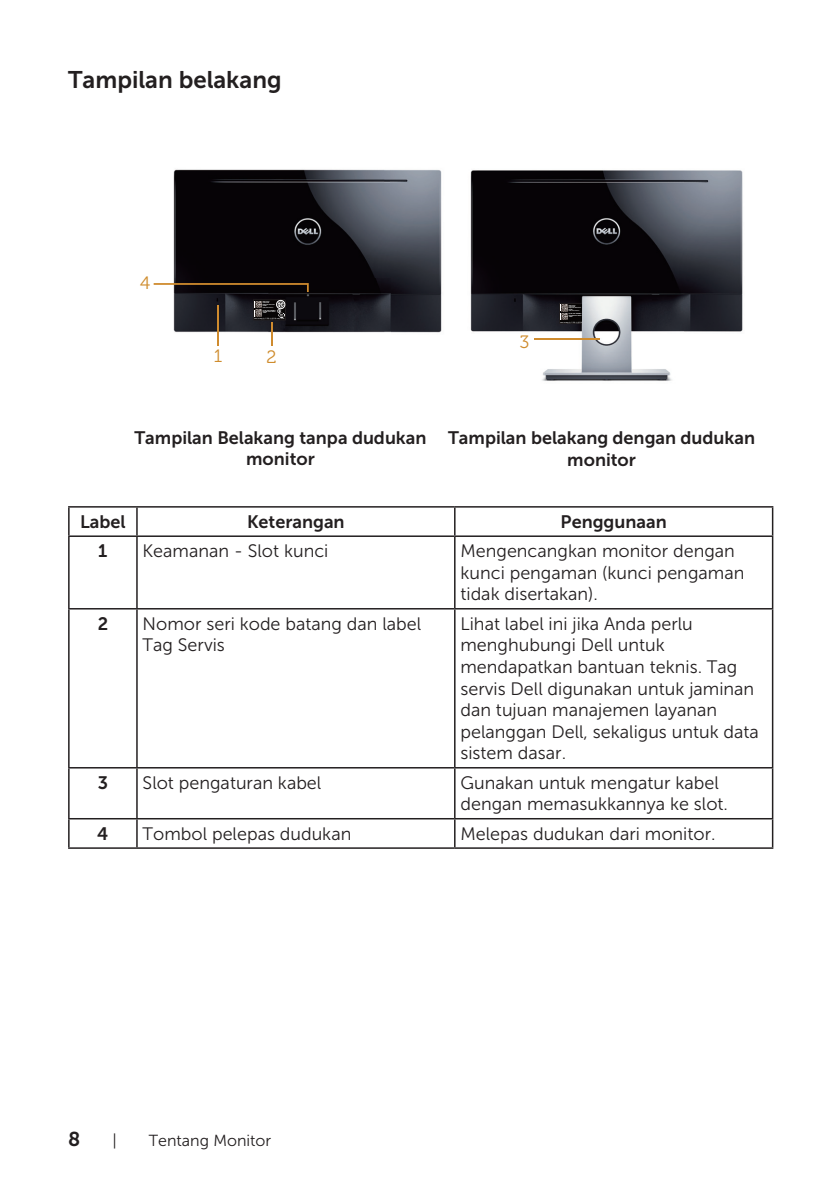
<style>
.page{position:relative;width:840px;height:1191px;background:#fff}
.page>*{position:absolute;margin:0;border:0;box-sizing:border-box;transform-origin:0 0}
.Head_3{font:24px "Museo Sans For Dell 700";color:#231f20}
.t1{font:20px "Museo Sans For Dell 700";color:#231f20}
.text{font:18px/21.6px "Museo Sans For Dell 300";color:#231f20}
.text-2{font:18px/21.6px "Museo Sans For Dell 700";color:#231f20;text-align:center}
.t2{font:17.8px "Museo For Dell 300";color:#cf8c2d}
.t3{font:16px "Museo Sans For Dell 300";color:#231f20}
</style>
<div class="page">
<img style="left:173px;top:169px;width:269px;height:166px">
<hr style="left:217px;top:305px;width:1px;height:40px;background:#cf8b2e">
<svg style="left:253px;top:299px;width:33px;height:47px"></svg>
<img style="left:470px;top:170px;width:273px;height:211px">
<hr style="left:534px;top:338px;width:65px;height:2px;background:#cf8b2e">
<svg style="left:559px;top:303px;width:21px;height:21px"></svg>
<svg style="left:153px;top:283px;width:155px;height:9px"></svg>
<hr style="left:68px;top:506px;width:69px;height:1px;background:#231f20">
<hr style="left:68px;top:507px;width:2px;height:28px;background:#231f20">
<hr style="left:137px;top:506px;width:317px;height:1px;background:#231f20">
<hr style="left:136px;top:507px;width:2px;height:28px;background:#231f20">
<hr style="left:454px;top:506px;width:319px;height:1px;background:#231f20">
<svg style="left:454px;top:507px;width:1px;height:28px"></svg>
<hr style="left:771px;top:507px;width:2px;height:28px;background:#231f20">
<hr style="left:68px;top:535px;width:69px;height:2px;background:#231f20">
<hr style="left:68px;top:537px;width:2px;height:71px;background:#231f20">
<hr style="left:137px;top:535px;width:317px;height:2px;background:#231f20">
<hr style="left:136px;top:537px;width:2px;height:71px;background:#231f20">
<hr style="left:454px;top:535px;width:319px;height:2px;background:#231f20">
<hr style="left:454px;top:537px;width:1px;height:71px;background:#231f20">
<hr style="left:771px;top:537px;width:2px;height:71px;background:#231f20">
<hr style="left:68px;top:608px;width:69px;height:1px;background:#231f20">
<hr style="left:68px;top:609px;width:2px;height:158px;background:#231f20">
<hr style="left:137px;top:608px;width:317px;height:1px;background:#231f20">
<hr style="left:136px;top:609px;width:2px;height:158px;background:#231f20">
<hr style="left:454px;top:608px;width:319px;height:1px;background:#231f20">
<hr style="left:454px;top:609px;width:1px;height:158px;background:#231f20">
<hr style="left:771px;top:609px;width:2px;height:158px;background:#231f20">
<hr style="left:68px;top:767px;width:69px;height:1px;background:#231f20">
<hr style="left:68px;top:768px;width:2px;height:50px;background:#231f20">
<hr style="left:137px;top:767px;width:317px;height:1px;background:#231f20">
<hr style="left:136px;top:768px;width:2px;height:50px;background:#231f20">
<hr style="left:454px;top:767px;width:319px;height:1px;background:#231f20">
<hr style="left:454px;top:768px;width:1px;height:50px;background:#231f20">
<hr style="left:771px;top:768px;width:2px;height:50px;background:#231f20">
<hr style="left:68px;top:819px;width:2px;height:28px;background:#231f20">
<hr style="left:136px;top:819px;width:2px;height:28px;background:#231f20">
<svg style="left:454px;top:819px;width:1px;height:28px"></svg>
<hr style="left:771px;top:819px;width:2px;height:28px;background:#231f20">
<hr style="left:68px;top:818px;width:69px;height:1px;background:#231f20">
<hr style="left:68px;top:847px;width:69px;height:2px;background:#231f20">
<hr style="left:137px;top:818px;width:317px;height:1px;background:#231f20">
<hr style="left:137px;top:847px;width:317px;height:2px;background:#231f20">
<hr style="left:454px;top:818px;width:319px;height:1px;background:#231f20">
<hr style="left:454px;top:847px;width:319px;height:2px;background:#231f20">
<p class="Head_3" style="left:68px;top:67px;width:215px">Tampilan belakang</p>
<p class="t2" style="left:140px;top:273px;width:12px">4</p>
<p class="t2" style="left:214px;top:346px;width:10px">1</p>
<p class="t2" style="left:266px;top:347px;width:12px">2</p>
<p class="t2" style="left:519px;top:332px;width:11px">3</p>
<p class="text-2" style="left:134px;top:427px;width:293px">Tampilan Belakang tanpa dudukan monitor</p>
<p class="text-2" style="left:448px;top:427px;width:308px">Tampilan belakang dengan dudukan monitor</p>
<p class="text-2" style="left:80px;top:511px;width:47px">Label</p>
<p class="text-2" style="left:247px;top:511px;width:99px">Keterangan</p>
<p class="text-2" style="left:560px;top:511px;width:108px">Penggunaan</p>
<p class="text-2" style="left:98px;top:540px;width:11px">1</p>
<p class="text" style="left:142px;top:540px;width:187px">Keamanan - Slot kunci</p>
<p class="text" style="left:460px;top:540px;width:285px">Mengencangkan monitor dengan kunci pengaman (kunci pengaman tidak disertakan).</p>
<p class="text-2" style="left:98px;top:612px;width:12px">2</p>
<p class="text" style="left:142px;top:613px;width:280px">Nomor seri kode batang dan label<br>Tag Servis</p>
<p class="text" style="left:460px;top:613px;width:300px">Lihat label ini jika Anda perlu menghubungi Dell untuk mendapatkan bantuan teknis. Tag servis Dell digunakan untuk jaminan dan tujuan manajemen layanan pelanggan Dell, sekaligus untuk data sistem dasar.</p>
<p class="text-2" style="left:98px;top:771px;width:12px">3</p>
<p class="text" style="left:142px;top:772px;width:180px">Slot pengaturan kabel</p>
<p class="text" style="left:460px;top:772px;width:269px">Gunakan untuk mengatur kabel dengan memasukkannya ke slot.</p>
<p class="text-2" style="left:97px;top:822px;width:13px">4</p>
<p class="text" style="left:142px;top:823px;width:210px">Tombol pelepas dudukan</p>
<p class="text" style="left:460px;top:823px;width:256px">Melepas dudukan dari monitor.</p>
<p class="t1" style="left:68px;top:1127px;width:14px">8</p>
<p class="t3" style="left:112px;top:1131px;width:6px">|</p>
<p class="t3" style="left:149px;top:1131px;width:124px">Tentang Monitor</p>
</div>
